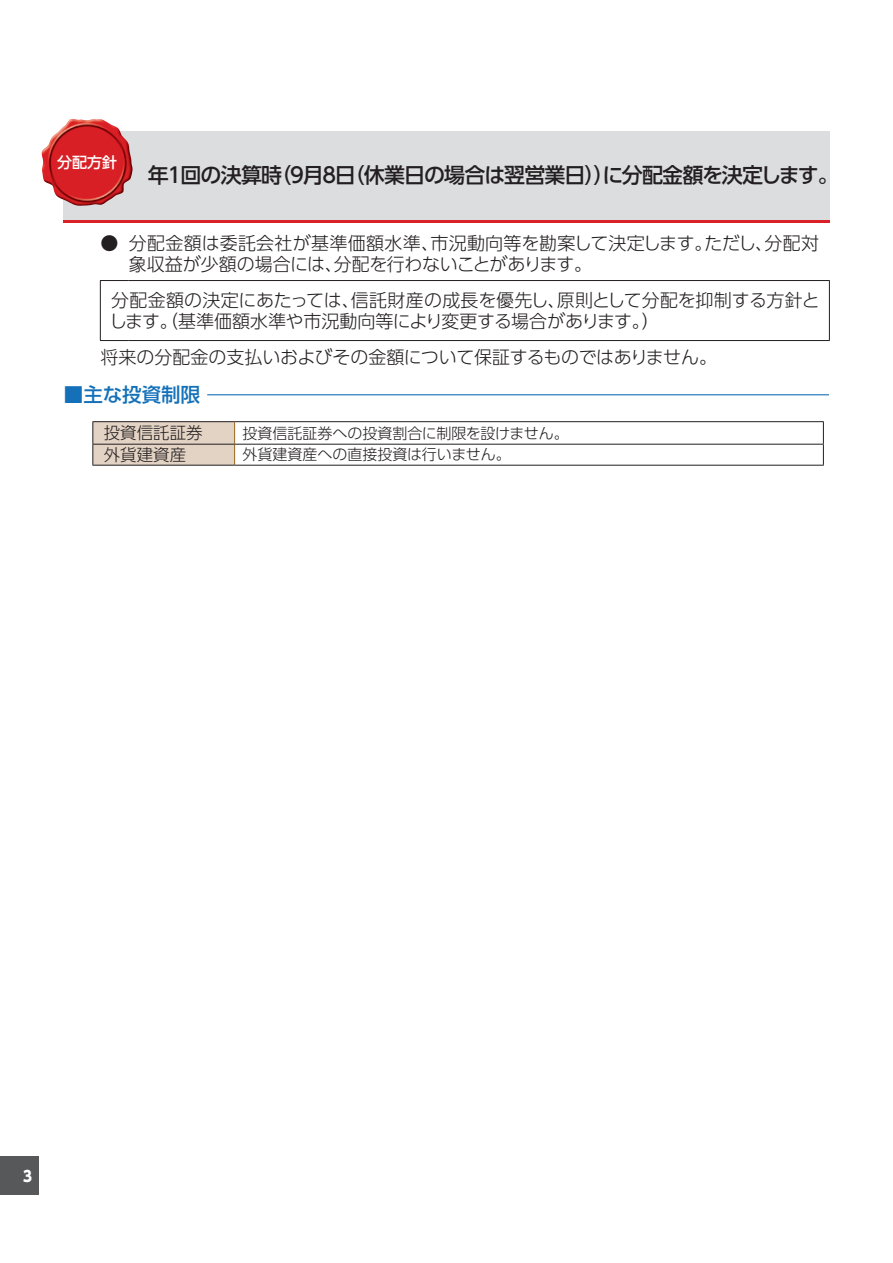
<style>
.page{position:relative;width:893px;height:1263px;background:#fff}
.page>*{position:absolute;margin:0;border:0;box-sizing:border-box;transform-origin:0 0}
.t1{font:500 21px "UD Shin Go Pro";letter-spacing:-.05em;color:#231f20}
.t2{font:500 19.5px "UD Shin Go Pro";color:#1471b9}
.t3{font:300 18px/21px "UD Shin Go Pro";color:#231f20}
.t4{font:300 16.5px "UD Shin Go Pro";color:#231f20}
.t5{font:300 15px "UD Shin Go Pro";color:#231f20}
.t6{font:500 15px "UD Shin Go Pro";color:#fff}
.t7{font:800 15px "UD Shin Go Pro";color:#fff;scale:.9 1}
</style>
<div class="page">
<div style="left:0;top:1157px;width:38px;height:38px;background:#57585a"></div>
<div style="left:63px;top:131px;width:766px;height:92px;background:#dcdddf"></div>
<hr style="left:63px;top:220px;width:766px;height:3px;background:#da2128">
<img style="left:41px;top:119px;width:92px;height:87px">
<svg style="left:100px;top:280px;width:29px;height:1px"></svg>
<hr style="left:100px;top:281px;width:1px;height:59px;background:#231f20">
<hr style="left:129px;top:280px;width:701px;height:1px;background:#231f20">
<hr style="left:829px;top:281px;width:1px;height:59px;background:#231f20">
<svg style="left:100px;top:340px;width:29px;height:1px"></svg>
<hr style="left:129px;top:340px;width:701px;height:1px;background:#231f20">
<hr style="left:207px;top:394px;width:622px;height:1px;background:#1471b9">
<hr style="left:92px;top:421px;width:143px;height:1px;background:#231f20">
<hr style="left:235px;top:421px;width:589px;height:1px;background:#231f20">
<svg style="left:92px;top:422px;width:143px;height:43px;background:#dacabc"></svg>
<hr style="left:235px;top:444px;width:589px;height:1px;background:#231f20">
<svg style="left:823px;top:422px;width:1px;height:43px"></svg>
<hr style="left:92px;top:465px;width:143px;height:1px;background:#231f20">
<hr style="left:235px;top:465px;width:589px;height:1px;background:#231f20">
<p class="t6" style="left:57px;top:150px;width:61px">分配方針</p>
<p class="t1" style="left:148px;top:158px;width:692px">年１回の決算時（９月８日（休業日の場合は翌営業日））に分配金額を決定します。</p>
<p class="t3" style="left:129px;top:232px;width:692px;text-indent:-28px">● 分配金額は委託会社が基準価額水準、市況動向等を勘案して決定します。ただし、分配対象収益が少額の場合には、分配を行わないことがあります。</p>
<p class="t3" style="left:109px;top:289px;width:712px">分配金額の決定にあたっては、信託財産の成長を優先し、原則として分配を抑制する方針とします。（基準価額水準や市況動向等により変更する場合があります。）</p>
<p class="t3" style="left:100px;top:346px;width:618px">将来の分配金の支払いおよびその金額について保証するものではありません。</p>
<p class="t2" style="left:64px;top:379px;width:138px">■主な投資制限</p>
<p class="t4" style="left:104px;top:420px;width:100px">投資信託証券</p>
<p class="t5" style="left:242px;top:421px;width:328px">投資信託証券への投資割合に制限を設けません。</p>
<p class="t4" style="left:104px;top:441px;width:84px">外貨建資産</p>
<p class="t5" style="left:242px;top:442px;width:270px">外貨建資産への直接投資は行いません。</p>
<p class="t7" style="left:23px;top:1163px;width:11px">3</p>
</div>
